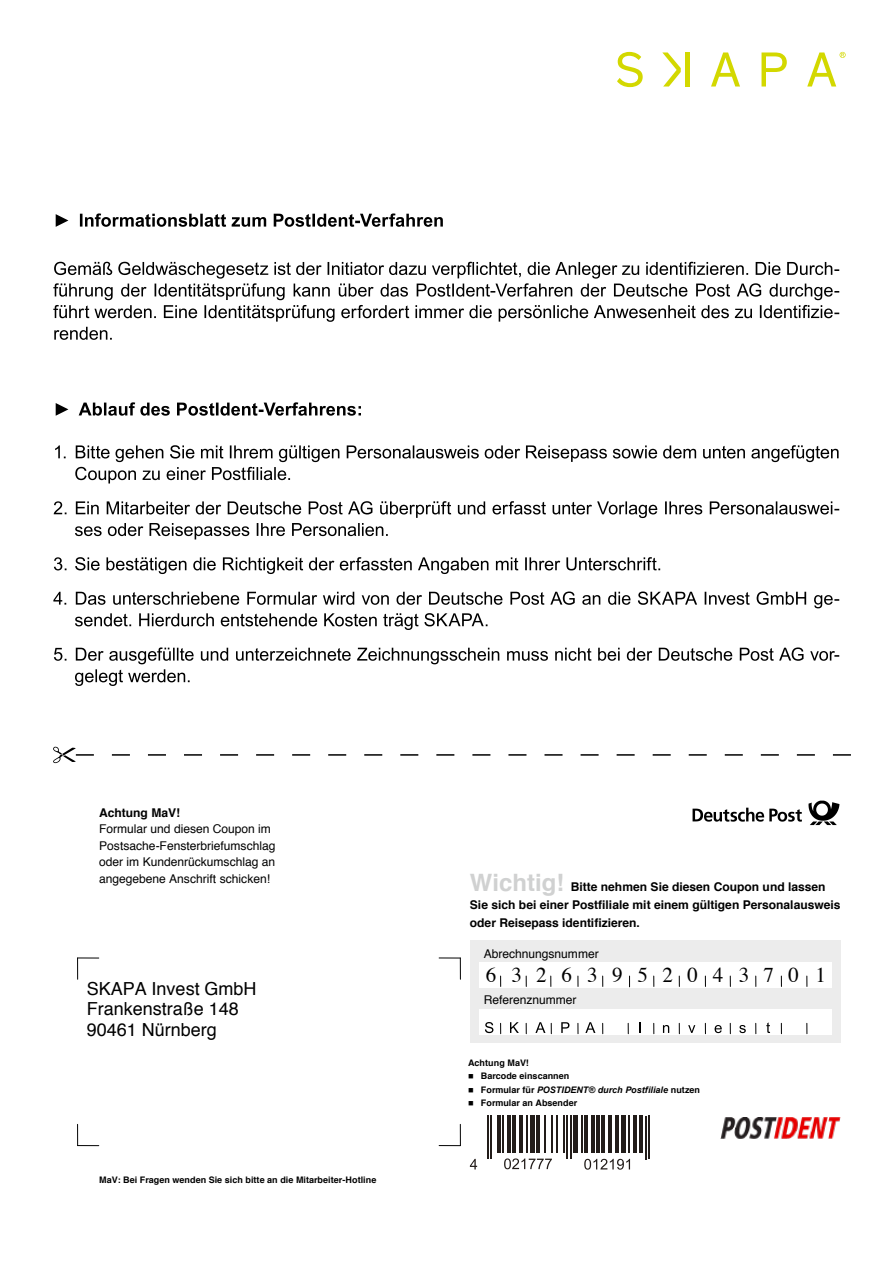
<style>
.page{position:relative;width:893px;height:1263px;background:#fff}
.page>*{position:absolute;margin:0;border:0;box-sizing:border-box;transform-origin:0 0}
.t1{font:21px "Times";letter-spacing:.7em;color:#000}
.t2{font:18px/20.9px "Helvetica";color:#000}
.t3{font:12px/16.5px "Helvetica";letter-spacing:-.005em;color:#000}
.t4{font:700 12px/18px "Helvetica";color:#000}
.t5{font:700 9px "Helvetica";letter-spacing:.005em;color:#000}
.t6{font:italic 700 9px "Arial";color:#000}
.s1{font-size:24px;color:#d0d1d1}
.s2{font-family:"Helvetica";font-style:normal}
</style>
<div class="page">
<svg style="left:54px;top:647px;width:785px;height:39px"></svg>
<svg style="left:53px;top:591px;width:786px;height:39px"></svg>
<svg style="left:54px;top:557px;width:606px;height:17px"></svg>
<svg style="left:54px;top:501px;width:785px;height:38px"></svg>
<svg style="left:55px;top:445px;width:784px;height:38px"></svg>
<svg style="left:79px;top:402px;width:282px;height:14px"></svg>
<svg style="left:53px;top:262px;width:786px;height:78px"></svg>
<svg style="left:80px;top:213px;width:363px;height:14px"></svg>
<svg style="left:53px;top:747px;width:798px;height:16px"></svg>
<div style="left:470px;top:941px;width:370px;height:102px;background:#ececec"></div>
<div style="left:479px;top:1009px;width:353px;height:25px;background:#fff"></div>
<div style="left:479px;top:962px;width:353px;height:26px;background:#fff"></div>
<svg style="left:808px;top:801px;width:31px;height:24px"></svg>
<svg style="left:693px;top:808px;width:109px;height:14px"></svg>
<img style="left:720px;top:1117px;width:121px;height:22px">
<svg style="left:470px;top:1159px;width:7px;height:10px"></svg>
<svg style="left:504px;top:1158px;width:48px;height:11px"></svg>
<svg style="left:584px;top:1159px;width:46px;height:11px"></svg>
<hr style="left:487px;top:1116px;width:2px;height:43px;background:#221c19">
<hr style="left:490px;top:1116px;width:2px;height:43px;background:#221c19">
<hr style="left:566px;top:1116px;width:2px;height:43px;background:#221c19">
<hr style="left:645px;top:1116px;width:1px;height:43px;background:#221c19">
<hr style="left:648px;top:1115px;width:2px;height:44px;background:#221c19">
<hr style="left:570px;top:1116px;width:1px;height:43px;background:#221c19">
<hr style="left:497px;top:1116px;width:3px;height:37px;background:#221c19">
<hr style="left:507px;top:1116px;width:4px;height:37px;background:#221c19">
<hr style="left:513px;top:1115px;width:3px;height:38px;background:#221c19">
<hr style="left:519px;top:1116px;width:4px;height:37px;background:#221c19">
<hr style="left:537px;top:1116px;width:3px;height:37px;background:#221c19">
<hr style="left:585px;top:1115px;width:3px;height:38px;background:#221c19">
<hr style="left:591px;top:1115px;width:4px;height:38px;background:#221c19">
<hr style="left:597px;top:1116px;width:3px;height:37px;background:#221c19">
<hr style="left:602px;top:1116px;width:3px;height:37px;background:#221c19">
<hr style="left:609px;top:1116px;width:3px;height:37px;background:#221c19">
<hr style="left:633px;top:1116px;width:3px;height:37px;background:#221c19">
<hr style="left:640px;top:1115px;width:3px;height:38px;background:#221c19">
<hr style="left:616px;top:1116px;width:3px;height:37px;background:#221c19">
<div style="left:530px;top:1116px;width:5px;height:37px;background:#221c19"></div>
<div style="left:573px;top:1116px;width:5px;height:37px;background:#221c19"></div>
<div style="left:621px;top:1115px;width:5px;height:38px;background:#221c19"></div>
<hr style="left:502px;top:1116px;width:2px;height:37px;background:#221c19">
<hr style="left:526px;top:1116px;width:2px;height:37px;background:#221c19">
<hr style="left:544px;top:1115px;width:2px;height:38px;background:#221c19">
<hr style="left:551px;top:1115px;width:1px;height:38px;background:#221c19">
<hr style="left:556px;top:1116px;width:2px;height:37px;background:#221c19">
<hr style="left:563px;top:1116px;width:1px;height:37px;background:#221c19">
<hr style="left:581px;top:1116px;width:2px;height:37px;background:#221c19">
<hr style="left:628px;top:1116px;width:1px;height:37px;background:#221c19">
<svg style="left:77px;top:958px;width:22px;height:21px"></svg>
<svg style="left:77px;top:1124px;width:22px;height:22px"></svg>
<svg style="left:439px;top:958px;width:22px;height:21px"></svg>
<svg style="left:439px;top:1124px;width:22px;height:22px"></svg>
<svg style="left:56px;top:214px;width:12px;height:13px"></svg>
<svg style="left:56px;top:403px;width:12px;height:13px"></svg>
<svg style="left:485px;top:1022px;width:8px;height:11px"></svg>
<svg style="left:510px;top:1022px;width:9px;height:11px"></svg>
<svg style="left:535px;top:1022px;width:10px;height:11px"></svg>
<svg style="left:561px;top:1022px;width:8px;height:11px"></svg>
<svg style="left:585px;top:1022px;width:10px;height:11px"></svg>
<svg style="left:663px;top:1025px;width:6px;height:8px"></svg>
<svg style="left:688px;top:1025px;width:7px;height:8px"></svg>
<svg style="left:715px;top:1025px;width:7px;height:8px"></svg>
<svg style="left:739px;top:1025px;width:7px;height:8px"></svg>
<svg style="left:766px;top:1022px;width:4px;height:11px"></svg>
<svg style="left:711px;top:52px;width:29px;height:35px"></svg>
<svg style="left:761px;top:52px;width:26px;height:35px"></svg>
<hr style="left:685px;top:52px;width:4px;height:35px;background:#d3d800">
<svg style="left:662px;top:52px;width:19px;height:35px"></svg>
<svg style="left:617px;top:52px;width:26px;height:35px"></svg>
<svg style="left:807px;top:52px;width:39px;height:35px"></svg>
<p class="t4" style="left:99px;top:803px;width:83px">Achtung MaV!</p>
<p class="t3" style="left:99px;top:821px;width:178px">Formular und diesen Coupon im<br>Postsache-Fensterbriefumschlag oder im Kundenrückumschlag an angegebene Anschrift schicken!</p>
<h2 class="t2" style="left:87px;top:978px;width:171px">SKAPA Invest GmbH<br>Frankenstraße 148<br>90461 Nürnberg</h2>
<p class="t5" style="left:99px;top:1172px;width:279px">MaV: Bei Fragen wenden Sie sich bitte an die Mitarbeiter-Hotline</p>
<p class="t4" style="left:470px;top:878px;width:372px"><span class="s1">Wichtig!</span> Bitte nehmen Sie diesen Coupon und lassen<br>Sie sich bei einer Postfiliale mit einem gültigen Personalausweis oder Reisepass identifizieren.</p>
<h1 class="t1" style="left:486px;top:955px;width:342px">63263952043701</h1>
<p class="t3" style="left:484px;top:946px;width:117px">Abrechnungsnummer</p>
<p class="t3" style="left:484px;top:992px;width:94px">Referenznummer</p>
<p class="t5" style="left:468px;top:1055px;width:62px">Achtung MaV!</p>
<p class="t5" style="left:468px;top:1069px;width:103px">■ Barcode einscannen</p>
<p class="t6" style="left:468px;top:1083px;width:233px">■ <span class="s2">Formular für</span> POSTIDENT® durch Postfiliale <span class="s2">nutzen</span></p>
<p class="t5" style="left:468px;top:1096px;width:111px">■ Formular an Absender</p>
</div>
